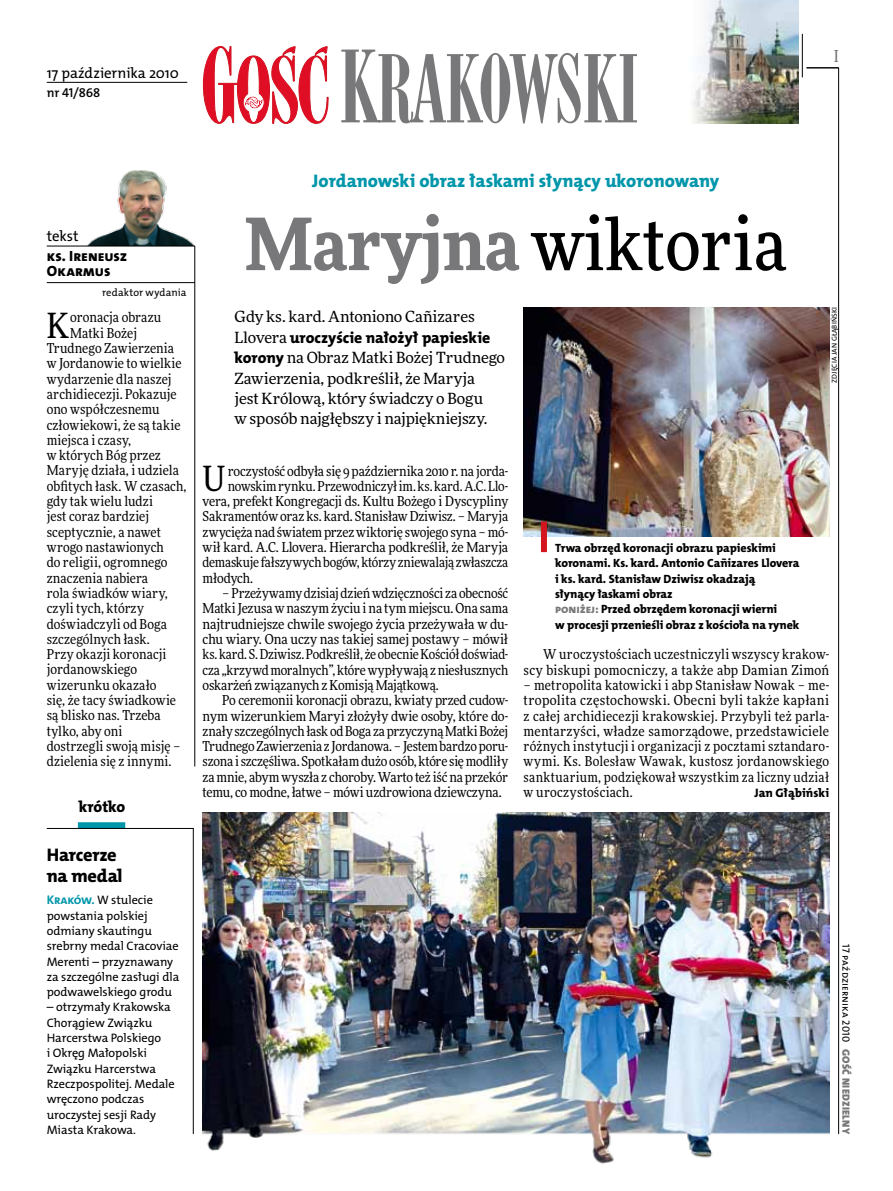
<style>
.page{position:relative;width:893px;height:1191px;background:#fff}
.page>*{position:absolute;margin:0;border:0;box-sizing:border-box;transform-origin:0 0}
.t1{font:500 72px "Freeday Narrow";color:#000}
.t2{font:34.8px "Freeday Narrow News";color:#000}
.t3{font:18.3px "The Mix HP8 Ex Bld";letter-spacing:-.005em;color:#0096aa}
.t4{font:18.3px/21.6px "The Mix HP8 Ex Bld";letter-spacing:-.015em;color:#000}
.t5{font:500 16.5px "Freeday Narrow";color:#787779;scale:.9 1}
.t6{font:15.75px "The Mix HP8 Ex Bld";letter-spacing:-.005em;color:#000}
.t7{font:15.45px/20.4px "Freeday News";letter-spacing:-.005em;color:#000}
.t8{font:14.85px "The Mix HP5 Plain";letter-spacing:-.01em;color:#000}
.t9{font:14.85px/15.3px "The Mix HP8 Ex Bld";color:#000}
.t10{font:13.65px/15.3px "Freeday Narrow News";letter-spacing:.005em;color:#000;text-align:justify}
.t11{font:13.65px "Freeday Narrow News";letter-spacing:-.015em;color:#000}
.t12{font:13.65px/15.3px "Freeday Narrow News";letter-spacing:.025em;color:#000;text-align:right}
.t13{font:12.9px "The Mix HP6 Se Bld";letter-spacing:-.01em;color:#000}
.t14{font:12.3px/15.3px "The Mix HP5 Plain";letter-spacing:-.005em;color:#000}
.t15{font:12.3px "The Mix HP8 Ex Bld";letter-spacing:.005em;color:#000}
.t16{font:12px/15.3px "The Mix HP8 Ex Bld";letter-spacing:-.005em;color:#000}
.t17{font:10.5px "The Mix HP5 Plain";letter-spacing:.01em;color:#000}
.t18{font:10.5px "The Mix HP9 Blk";letter-spacing:.025em;color:#787779}
.t19{font:7.2px "The Mix HP5 Plain";letter-spacing:.015em;color:#000}
.s1{font-family:"The Mix HP7 Bld";font-size:12.6px;color:#0096aa}
.s2{font-weight:900;color:#787779}
.s3{font-family:"Freeday News";font-size:15.45px}
.s4{font-family:"The Mix HP8 Ex Bld";font-size:15.75px}
.s5{color:#787779}
</style>
<div class="page">
<hr style="left:838px;top:68px;width:1px;height:1066px;background:#000">
<hr style="left:802px;top:34px;width:1px;height:43px;background:#000">
<hr style="left:806px;top:68px;width:33px;height:1px;background:#000">
<svg style="left:203px;top:46px;width:126px;height:78px"></svg>
<svg style="left:341px;top:50px;width:296px;height:73px"></svg>
<img style="left:693px;top:0;width:105px;height:123px">
<hr style="left:195px;top:246px;width:1px;height:520px;background:#000">
<hr style="left:47px;top:82px;width:140px;height:1px;background:#000">
<img style="left:524px;top:307px;width:305px;height:230px">
<div style="left:541px;top:521px;width:6px;height:31px;background:#d3151f"></div>
<img style="left:87px;top:170px;width:108px;height:76px">
<hr style="left:47px;top:246px;width:148px;height:1px;background:#000">
<hr style="left:47px;top:282px;width:148px;height:1px;background:#000">
<div style="left:78px;top:822px;width:47px;height:6px;background:#0096aa"></div>
<svg style="left:46px;top:828px;width:148px;height:306px"></svg>
<img style="left:203px;top:812px;width:626px;height:352px">
<p class="t8" style="left:47px;top:63px;width:134px">17 października 2010</p>
<p class="t13" style="left:47px;top:85px;width:55px">nr 41/868</p>
<p class="t5" style="left:834px;top:46px;width:6px">I</p>
<p class="t8" style="left:47px;top:227px;width:33px">tekst</p>
<p class="t9" style="left:47px;top:249px;width:82px">ks. Ireneusz<br>Okarmus</p>
<p class="t17" style="left:102px;top:285px;width:86px">redaktor wydania</p>
<h2 class="t2" style="left:47px;top:304px;width:24px">K</h2>
<p class="t10" style="left:70px;top:310px;width:93px">oronacja obrazu</p>
<p class="t10" style="left:70px;top:325px;width:68px">Matki Bożej</p>
<p class="t10" style="left:47px;top:340px;width:129px">Trudnego Zawierzenia</p>
<p class="t10" style="left:47px;top:356px;width:136px">w Jordanowie to wielkie</p>
<p class="t10" style="left:47px;top:371px;width:126px">wydarzenie dla naszej</p>
<p class="t10" style="left:47px;top:386px;width:131px">archidiecezji. Pokazuje</p>
<p class="t10" style="left:47px;top:401px;width:114px">ono współczesnemu</p>
<p class="t10" style="left:47px;top:417px;width:135px">człowiekowi, że są takie</p>
<p class="t10" style="left:47px;top:432px;width:86px">miejsca i czasy,</p>
<p class="t10" style="left:47px;top:447px;width:116px">w których Bóg przez</p>
<p class="t10" style="left:47px;top:463px;width:134px">Maryję działa, i udziela</p>
<p class="t10" style="left:47px;top:478px;width:141px">obfitych łask. W czasach,</p>
<p class="t10" style="left:47px;top:493px;width:108px">gdy tak wielu ludzi</p>
<p class="t10" style="left:47px;top:509px;width:104px">jest coraz bardziej</p>
<p class="t10" style="left:47px;top:524px;width:116px">sceptycznie, a nawet</p>
<p class="t10" style="left:47px;top:539px;width:119px">wrogo nastawionych</p>
<p class="t10" style="left:47px;top:554px;width:122px">do religii, ogromnego</p>
<p class="t10" style="left:47px;top:570px;width:103px">znaczenia nabiera</p>
<p class="t10" style="left:47px;top:585px;width:122px">rola świadków wiary,</p>
<p class="t10" style="left:47px;top:600px;width:99px">czyli tych, którzy</p>
<p class="t10" style="left:47px;top:616px;width:122px">doświadczyli od Boga</p>
<p class="t10" style="left:47px;top:631px;width:104px">szczególnych łask.</p>
<p class="t10" style="left:47px;top:646px;width:121px">Przy okazji koronacji</p>
<p class="t10" style="left:47px;top:662px;width:92px">jordanowskiego</p>
<p class="t10" style="left:47px;top:677px;width:111px">wizerunku okazało</p>
<p class="t10" style="left:47px;top:692px;width:131px">się, że tacy świadkowie</p>
<p class="t10" style="left:47px;top:707px;width:115px">są blisko nas. Trzeba</p>
<p class="t10" style="left:47px;top:723px;width:77px">tylko, aby oni</p>
<p class="t10" style="left:47px;top:738px;width:135px">dostrzegli swoją misję –</p>
<p class="t10" style="left:47px;top:753px;width:126px">dzielenia się z innymi.</p>
<p class="t6" style="left:79px;top:796px;width:48px">krótko</p>
<h3 class="t4" style="left:47px;top:843px;width:77px">Harcerze na medal</h3>
<p class="t14" style="left:47px;top:892px;width:134px"><span class="s1">Kraków.</span> W stulecie powstania polskiej odmiany skautingu srebrny medal Cracoviae<br>Merenti – przyznawany za szczególne zasługi dla podwawelskiego grodu</p>
<p class="t14" style="left:47px;top:999px;width:129px">– otrzymały Krakowska<br>Chorągiew Związku<br>Harcerstwa Polskiego<br>i Okręg Małopolski<br>Związku Harcerstwa<br>Rzeczpospolitej. Medale wręczono podczas uroczystej sesji Rady<br>Miasta Krakowa.</p>
<h3 class="t3" style="left:312px;top:169px;width:409px">Jordanowski obraz łaskami słynący ukoronowany</h3>
<h1 class="t1" style="left:245px;top:199px;width:543px"><span class="s2">Maryjna</span> wiktoria</h1>
<p class="t7" style="left:234px;top:306px;width:242px">Gdy ks. kard. Antoniono Cañizares</p>
<p class="t6" style="left:234px;top:327px;width:257px"><span class="s3">Llovera</span> uroczyście nałożył papieskie</p>
<p class="t7" style="left:235px;top:347px;width:272px"><span class="s4">korony</span> na Obraz Matki Bożej Trudnego Zawierzenia, podkreślił, że Maryja<br>jest Królową, który świadczy o Bogu<br>w sposób najgłębszy i najpiękniejszy.</p>
<p class="t19" style="left:830px;top:383px;width:77px;rotate:-90deg">zdjęcia Jan Głąbiński</p>
<h2 class="t2" style="left:203px;top:457px;width:24px">U</h2>
<p class="t10" style="left:228px;top:463px;width:282px">roczystość odbyła się 9 października 2010 r. na jorda-</p>
<p class="t10" style="left:228px;top:478px;width:282px">nowskim rynku. Przewodniczył im. ks. kard. A.C. Llo-</p>
<p class="t10" style="left:203px;top:493px;width:307px">vera, prefekt Kongregacji ds. Kultu Bożego i Dyscypliny</p>
<p class="t10" style="left:203px;top:509px;width:307px">Sakramentów oraz ks. kard. Stanisław Dziwisz. – Maryja</p>
<p class="t11" style="left:203px;top:523px;width:307px">zwycięża nad światem przez wiktorię swojego syna – mó-</p>
<p class="t10" style="left:203px;top:539px;width:307px">wił kard. A.C. Llovera. Hierarcha podkreślił, że Maryja</p>
<p class="t11" style="left:203px;top:554px;width:307px">demaskuje fałszywych bogów, którzy zniewalają zwłaszcza</p>
<p class="t10" style="left:203px;top:570px;width:52px">młodych.</p>
<p class="t10" style="left:203px;top:585px;width:307px;text-indent:20px">– Przeżywamy dzisiaj dzień wdzięczności za obecność Matki Jezusa w naszym życiu i na tym miejscu. Ona sama najtrudniejsze chwile swojego życia przeżywała w du&shy;chu wiary. Ona uczy nas takiej samej postawy – mówił ks. kard. S. Dziwisz. Podkreślił, że obecnie Kościół doświad&shy;cza „krzywd moralnych”, które wypływają z niesłusznych oskarżeń związanych z Komisją Majątkową.</p>
<p class="t10" style="left:203px;top:692px;width:307px;text-indent:20px">Po ceremonii koronacji obrazu, kwiaty przed cudow&shy;nym wizerunkiem Maryi złożyły dwie osoby, które do&shy;znały szczególnych łask od Boga za przyczyną Matki Bożej Trudnego Zawierzenia z Jordanowa. – Jestem bardzo poru&shy;szona i szczęśliwa. Spotkałam dużo osób, które się modliły za mnie, abym wyszła z choroby. Warto też iść na przekór temu, co modne, łatwe – mówi uzdrowiona dziewczyna.</p>
<p class="t16" style="left:555px;top:540px;width:246px">Trwa obrzęd koronacji obrazu papieskimi koronami. Ks. kard. Antonio Cañizares Llovera i ks. kard. Stanisław Dziwisz okadzają<br>słynący łaskami obraz<br><span class="s5">poniżej:</span> Przed obrzędem koronacji wierni<br>w procesji przenieśli obraz z kościoła na rynek</p>
<p class="t12" style="left:524px;top:646px;width:307px">W uroczystościach uczestniczyli wszyscy krakow&shy;scy biskupi pomocniczy, a także abp Damian Zimoń</p>
<p class="t10" style="left:524px;top:677px;width:307px">– metropolita katowicki i abp Stanisław Nowak – me&shy;tropolita częstochowski. Obecni byli także kapłani z całej archidiecezji krakowskiej. Przybyli też parla&shy;mentarzyści, władze samorządowe, przedstawiciele różnych instytucji i organizacji z pocztami sztandaro&shy;wymi. Ks. Bolesław Wawak, kustosz jordanowskiego sanktuarium, podziękował wszystkim za liczny udział w uroczystościach.</p>
<p class="t15" style="left:754px;top:785px;width:76px">Jan Głąbiński</p>
<p class="t17" style="left:853px;top:944px;width:99px;rotate:90deg">17 października 2010</p>
<p class="t18" style="left:853px;top:1049px;width:86px;rotate:90deg">Gość Niedzielny</p>
</div>
